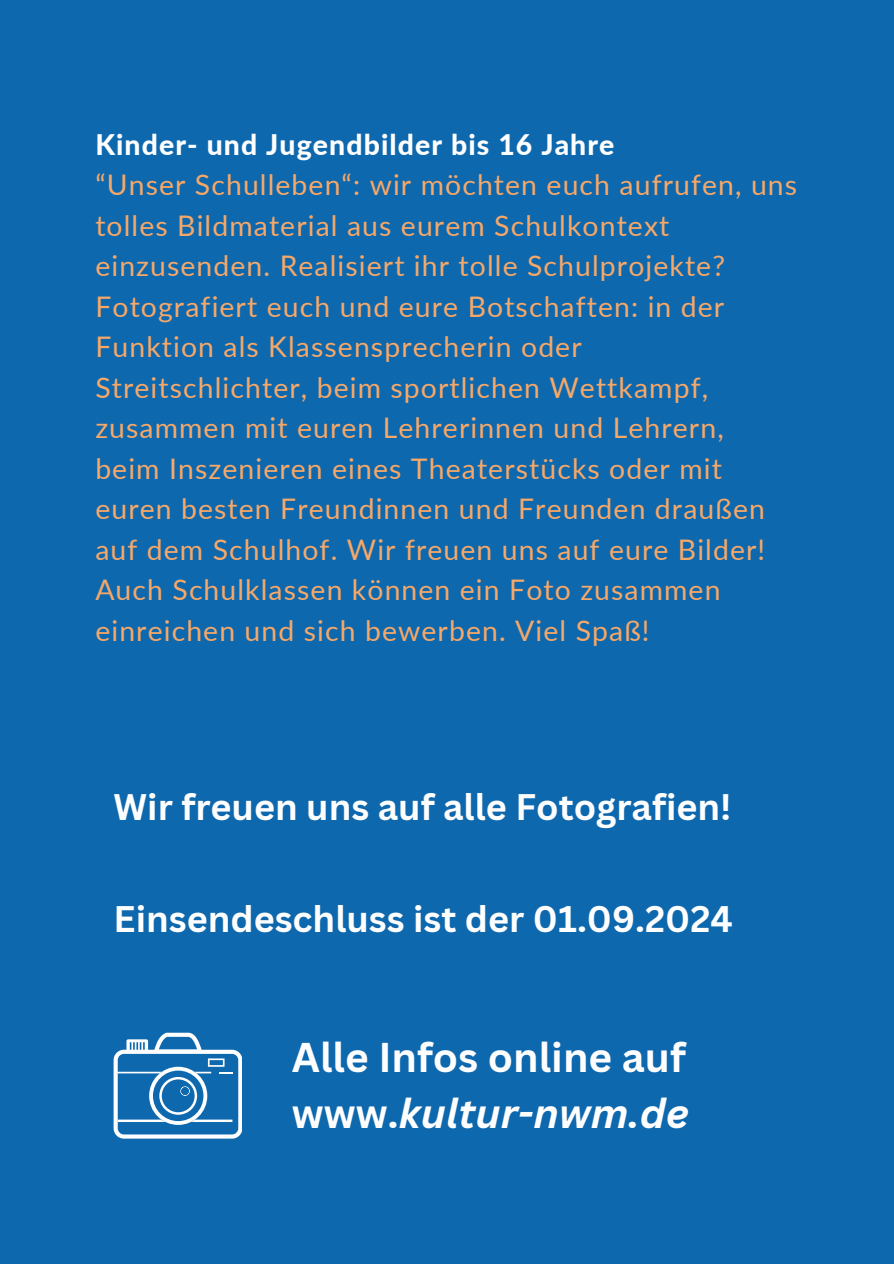
<style>
.page{position:relative;width:894px;height:1264px;background:#fff}
.page>*{position:absolute;margin:0;border:0;box-sizing:border-box;transform-origin:0 0}
.t1{font:700 40.5px/56.2px "Canva Sans";color:#fefefe}
.t2{font:700 36px "Canva Sans";color:#fefefe}
.t3{font:28.35px/40.5px "Lato";letter-spacing:.04em;color:#f6a868}
.t4{font:800 28.35px "Lato";letter-spacing:.04em;color:#fefefe}
.s1{font-style:italic}
</style>
<div class="page">
<div style="left:0;top:0;width:893px;height:1263px;background:#0e68ae"></div>
<svg style="left:113px;top:1032px;width:129px;height:106px"></svg>
<p class="t4" style="left:95px;top:126px;width:520px">Kinder- und Jugendbilder bis 16 Jahre</p>
<p class="t3" style="left:95px;top:164px;width:703px">“Unser Schulleben“: wir möchten euch aufrufen, uns tolles Bildmaterial aus eurem Schulkontext einzusenden. Realisiert ihr tolle Schulprojekte?<br>Fotografiert euch und eure Botschaften: in der Funktion als Klassensprecherin oder Streitschlichter, beim sportlichen Wettkampf, zusammen mit euren Lehrerinnen und Lehrern,<br>beim Inszenieren eines Theaterstücks oder mit euren besten Freundinnen und Freunden draußen auf dem Schulhof. Wir freuen uns auf eure Bilder!<br>Auch Schulklassen können ein Foto zusammen einreichen und sich bewerben. Viel Spaß!</p>
<h2 class="t2" style="left:113px;top:781px;width:619px">Wir freuen uns auf alle Fotografien!</h2>
<p class="t2" style="left:113px;top:893px;width:620px">Einsendeschluss ist der 01.09.2024</p>
<h2 class="t1" style="left:292px;top:1028px;width:399px">Alle Infos online auf www.<span class="s1">kultur-nwm.de</span></h2>
</div>
